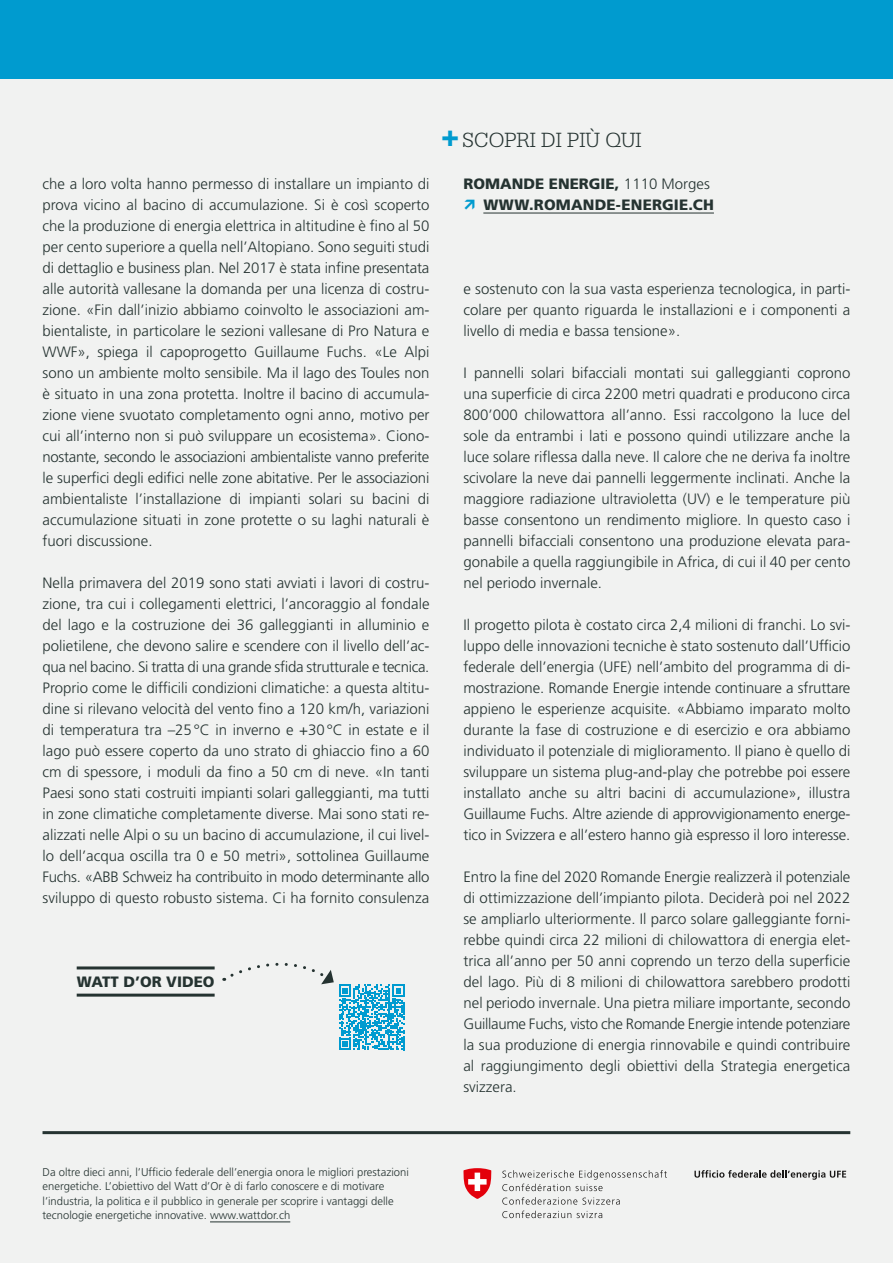
<style>
.page{position:relative;width:893px;height:1263px;background:#f1f2f1}
.page>*{position:absolute;margin:0;border:0;box-sizing:border-box;transform-origin:0 0}
.t1{font:300 21.75px "Serifa Std";color:#253331}
.t2{font:300 15px/21px "Frutiger LT Std";color:#253331;text-align:justify}
.t3{font:900 15px/21px "Frutiger LT Std";color:#253331;text-align:right}
.t4{font:300 11.25px/14.2px "Frutiger LT Std";color:#253331}
.s1{font-family:"Frutiger LT Std";font-weight:900;font-size:30.3px;color:#009bcf}
.s2{font-weight:300}
</style>
<div class="page">
<div style="left:0;top:0;width:893px;height:78px;background:#009bcf"></div>
<hr style="left:43px;top:1131px;width:807px;height:3px;background:#253331">
<hr style="left:77px;top:966px;width:138px;height:3px;background:#253331">
<hr style="left:77px;top:994px;width:138px;height:3px;background:#253331">
<svg style="left:694px;top:1170px;width:152px;height:10px"></svg>
<svg style="left:502px;top:1170px;width:165px;height:21px"></svg>
<svg style="left:502px;top:1197px;width:118px;height:21px"></svg>
<svg style="left:463px;top:1168px;width:29px;height:31px"></svg>
<hr style="left:210px;top:1221px;width:80px;height:1px;background:#253331">
<hr style="left:483px;top:213px;width:231px;height:1px;background:#253331">
<svg style="left:224px;top:962px;width:180px;height:88px"></svg>
<p class="t2" style="left:43px;top:174px;width:388px">che a loro volta hanno permesso di installare un impianto di prova vicino al bacino di accumulazione. Si è così scoperto che la produzione di energia elettrica in altitudine è fino al 50 per cento superiore a quella nell’Altopiano. Sono seguiti studi di dettaglio e business plan. Nel 2017 è stata infine presentata alle autorità vallesane la domanda per una licenza di costru&shy;zione. «Fin dall’inizio abbiamo coinvolto le associazioni am&shy;bientaliste, in particolare le sezioni vallesane di Pro Natura e WWF», spiega il capoprogetto Guillaume Fuchs. «Le Alpi sono un ambiente molto sensibile. Ma il lago des Toules non è situato in una zona protetta. Inoltre il bacino di accumula&shy;zione viene svuotato completamento ogni anno, motivo per cui all’interno non si può sviluppare un ecosistema». Ciono&shy;nostante, secondo le associazioni ambientaliste vanno preferite le superfici degli edifici nelle zone abitative. Per le associazioni ambientaliste l’installazione di impianti solari su bacini di accumulazione situati in zone protette o su laghi naturali è fuori discussione.</p>
<p class="t2" style="left:43px;top:573px;width:388px">Nella primavera del 2019 sono stati avviati i lavori di costru&shy;zione, tra cui i collegamenti elettrici, l’ancoraggio al fondale del lago e la costruzione dei 36 galleggianti in alluminio e polietilene, che devono salire e scendere con il livello dell’ac&shy;qua nel bacino. Si tratta di una grande sfida strutturale e tecnica.<br>Proprio come le difficili condizioni climatiche: a questa altitu&shy;dine si rilevano velocità del vento fino a 120 km/h, variazioni di temperatura tra –25°C in inverno e +30°C in estate e il lago può essere coperto da uno strato di ghiaccio fino a 60 cm di spessore, i moduli da fino a 50 cm di neve. «In tanti Paesi sono stati costruiti impianti solari galleggianti, ma tutti in zone climatiche completamente diverse. Mai sono stati re&shy;alizzati nelle Alpi o su un bacino di accumulazione, il cui livel&shy;lo dell’acqua oscilla tra 0 e 50 metri», sottolinea Guillaume Fuchs. «ABB Schweiz ha contribuito in modo determinante allo sviluppo di questo robusto sistema. Ci ha fornito consulenza</p>
<p class="t3" style="left:77px;top:971px;width:139px">WATT D’OR VIDEO</p>
<h1 class="t1" style="left:441px;top:128px;width:202px"><span class="s1">+</span> SCOPRI DI PIÙ QUI</h1>
<p class="t3" style="left:463px;top:173px;width:252px">ROMANDE ENERGIE, <span class="s2">1110 Morges<br></span>WWW.ROMANDE-ENERGIE.CH</p>
<p class="t2" style="left:463px;top:279px;width:388px">e sostenuto con la sua vasta esperienza tecnologica, in parti&shy;colare per quanto riguarda le installazioni e i componenti a livello di media e bassa tensione».</p>
<p class="t2" style="left:463px;top:363px;width:388px">I pannelli solari bifacciali montati sui galleggianti coprono una superficie di circa 2200 metri quadrati e producono circa 800’000 chilowattora all’anno. Essi raccolgono la luce del sole da entrambi i lati e possono quindi utilizzare anche la luce solare riflessa dalla neve. Il calore che ne deriva fa inoltre scivolare la neve dai pannelli leggermente inclinati. Anche la maggiore radiazione ultravioletta (UV) e le temperature più basse consentono un rendimento migliore. In questo caso i pannelli bifacciali consentono una produzione elevata para&shy;gonabile a quella raggiungibile in Africa, di cui il 40 per cento nel periodo invernale.</p>
<p class="t2" style="left:463px;top:615px;width:388px">Il progetto pilota è costato circa 2,4 milioni di franchi. Lo svi&shy;luppo delle innovazioni tecniche è stato sostenuto dall’Ufficio federale dell’energia (UFE) nell’ambito del programma di di&shy;mostrazione. Romande Energie intende continuare a sfruttare appieno le esperienze acquisite. «Abbiamo imparato molto durante la fase di costruzione e di esercizio e ora abbiamo individuato il potenziale di miglioramento. Il piano è quello di sviluppare un sistema plug-and-play che potrebbe poi essere installato anche su altri bacini di accumulazione», illustra Guillaume Fuchs. Altre aziende di approvvigionamento energe&shy;tico in Svizzera e all’estero hanno già espresso il loro interesse.</p>
<p class="t2" style="left:463px;top:867px;width:388px">Entro la fine del 2020 Romande Energie realizzerà il potenziale di ottimizzazione dell’impianto pilota. Deciderà poi nel 2022 se ampliarlo ulteriormente. Il parco solare galleggiante forni&shy;rebbe quindi circa 22 milioni di chilowattora di energia elet&shy;trica all’anno per 50 anni coprendo un terzo della superficie del lago. Più di 8 milioni di chilowattora sarebbero prodotti nel periodo invernale. Una pietra miliare importante, secondo Guillaume Fuchs, visto che Romande Energie intende potenziare la sua produzione di energia rinnovabile e quindi contribuire al raggiungimento degli obiettivi della Strategia energetica svizzera.</p>
<p class="t4" style="left:43px;top:1165px;width:368px">Da oltre dieci anni, l’Ufficio federale dell’energia onora le migliori prestazioni energetiche. L’obiettivo del Watt d’Or è di farlo conoscere e di motivare l’industria, la politica e il pubblico in generale per scoprire i vantaggi delle tecnologie energetiche innovative. www.wattdor.ch</p>
</div>
